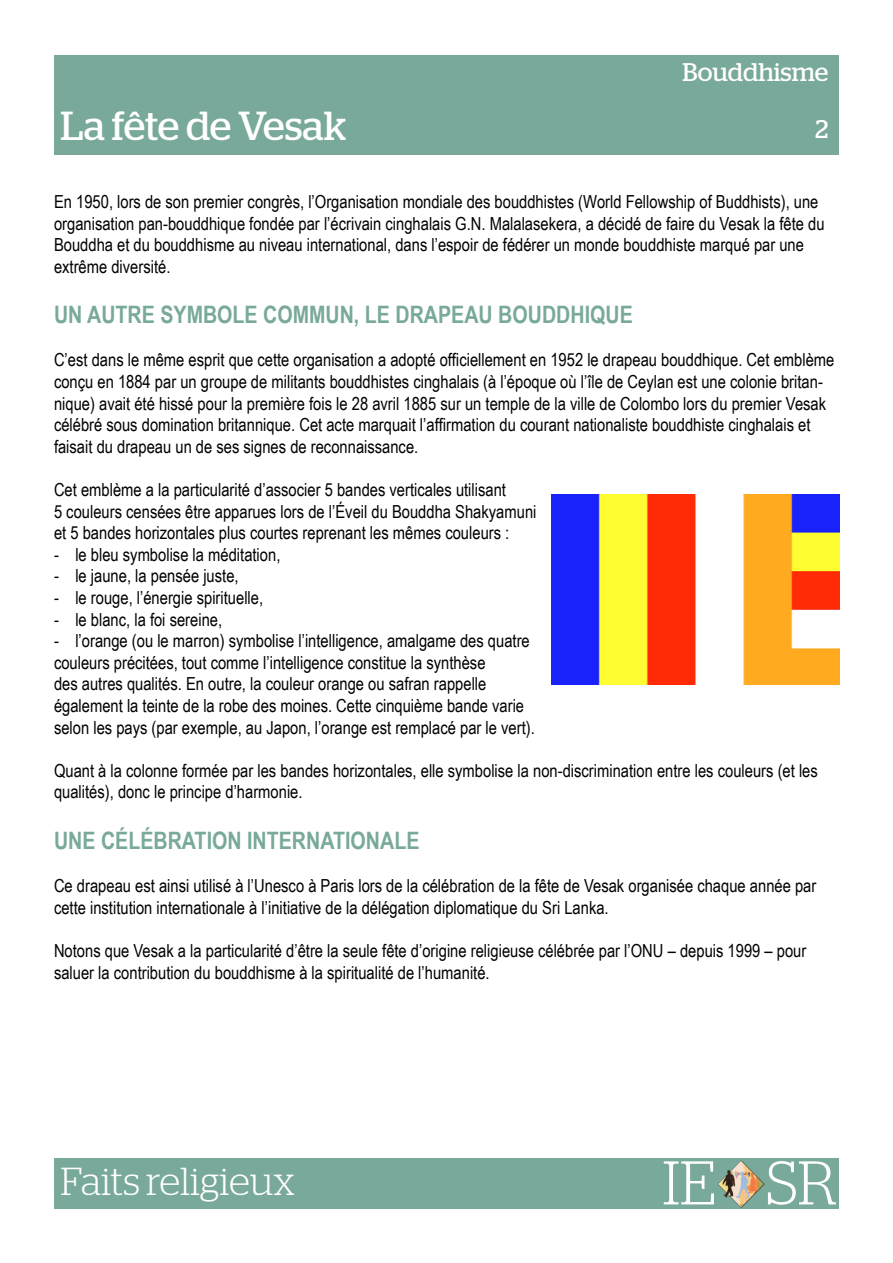
<style>
.page{position:relative;width:893px;height:1263px;background:#fff}
.page>*{position:absolute;margin:0;border:0;box-sizing:border-box;transform-origin:0 0}
.t1{font:300 61.5px "Stag";color:#fff}
.t2{font:40.5px "Stag";color:#fff}
.t3{font:300 39px "Stag";color:#fff}
.t4{font:25.5px "Stag";color:#fff}
.t5{font:700 24px "Arial Narrow";color:#78a99a}
.t6{font:18px/21.6px "Arial Narrow";color:#000}
</style>
<div class="page">
<div style="left:54px;top:55px;width:785px;height:99px;background:#78a99a"></div>
<div style="left:54px;top:1158px;width:785px;height:51px;background:#78a99a"></div>
<img style="left:718px;top:1160px;width:47px;height:48px">
<img style="left:552px;top:494px;width:288px;height:191px">
<h2 class="t2" style="left:61px;top:103px;width:287px">La fête de Vesak</h2>
<h3 class="t4" style="left:683px;top:57px;width:147px">Bouddhisme</h3>
<h3 class="t4" style="left:815px;top:114px;width:15px">2</h3>
<p class="t6" style="left:54px;top:190px;width:772px">En 1950, lors de son premier congrès, l’Organisation mondiale des bouddhistes (World Fellowship of Buddhists), une organisation pan-bouddhique fondée par l’écrivain cinghalais G.N. Malalasekera, a décidé de faire du Vesak la fête du Bouddha et du bouddhisme au niveau international, dans l’espoir de fédérer un monde bouddhiste marqué par une extrême diversité.</p>
<h3 class="t5" style="left:54px;top:297px;width:580px">UN AUTRE SYMBOLE COMMUN, LE DRAPEAU BOUDDHIQUE</h3>
<p class="t6" style="left:54px;top:349px;width:782px">C’est dans le même esprit que cette organisation a adopté officiellement en 1952 le drapeau bouddhique. Cet emblème conçu en 1884 par un groupe de militants bouddhistes cinghalais (à l’époque où l’île de Ceylan est une colonie britan&shy;nique) avait été hissé pour la première fois le 28 avril 1885 sur un temple de la ville de Colombo lors du premier Vesak célébré sous domination britannique. Cet acte marquait l’affirmation du courant nationaliste bouddhiste cinghalais et faisait du drapeau un de ses signes de reconnaissance.</p>
<p class="t6" style="left:54px;top:478px;width:484px">Cet emblème a la particularité d’associer 5 bandes verticales utilisant<br>5 couleurs censées être apparues lors de l’Éveil du Bouddha Shakyamuni et 5 bandes horizontales plus courtes reprenant les mêmes couleurs :</p>
<p class="t6" style="left:54px;top:543px;width:228px">- le bleu symbolise la méditation,</p>
<p class="t6" style="left:54px;top:565px;width:186px">- le jaune, la pensée juste,</p>
<p class="t6" style="left:54px;top:586px;width:211px">- le rouge, l’énergie spirituelle,</p>
<p class="t6" style="left:54px;top:608px;width:170px">- le blanc, la foi sereine,</p>
<p class="t6" style="left:54px;top:629px;width:482px">- l’orange (ou le marron) symbolise l’intelligence, amalgame des quatre couleurs précitées, tout comme l’intelligence constitue la synthèse<br>des autres qualités. En outre, la couleur orange ou safran rappelle également la teinte de la robe des moines. Cette cinquième bande varie selon les pays (par exemple, au Japon, l’orange est remplacé par le vert).</p>
<p class="t6" style="left:54px;top:759px;width:765px">Quant à la colonne formée par les bandes horizontales, elle symbolise la non-discrimination entre les couleurs (et les qualités), donc le principe d’harmonie.</p>
<h3 class="t5" style="left:54px;top:822px;width:367px">UNE CÉLÉBRATION INTERNATIONALE</h3>
<p class="t6" style="left:54px;top:874px;width:764px">Ce drapeau est ainsi utilisé à l’Unesco à Paris lors de la célébration de la fête de Vesak organisée chaque année par cette institution internationale à l’initiative de la délégation diplomatique du Sri Lanka.</p>
<p class="t6" style="left:54px;top:939px;width:754px">Notons que Vesak a la particularité d’être la seule fête d’origine religieuse célébrée par l’ONU – depuis 1999 – pour saluer la contribution du bouddhisme à la spiritualité de l’humanité.</p>
<h3 class="t3" style="left:61px;top:1159px;width:236px">Faits religieux</h3>
<h1 class="t1" style="left:662px;top:1148px;width:176px">IE SR</h1>
</div>
